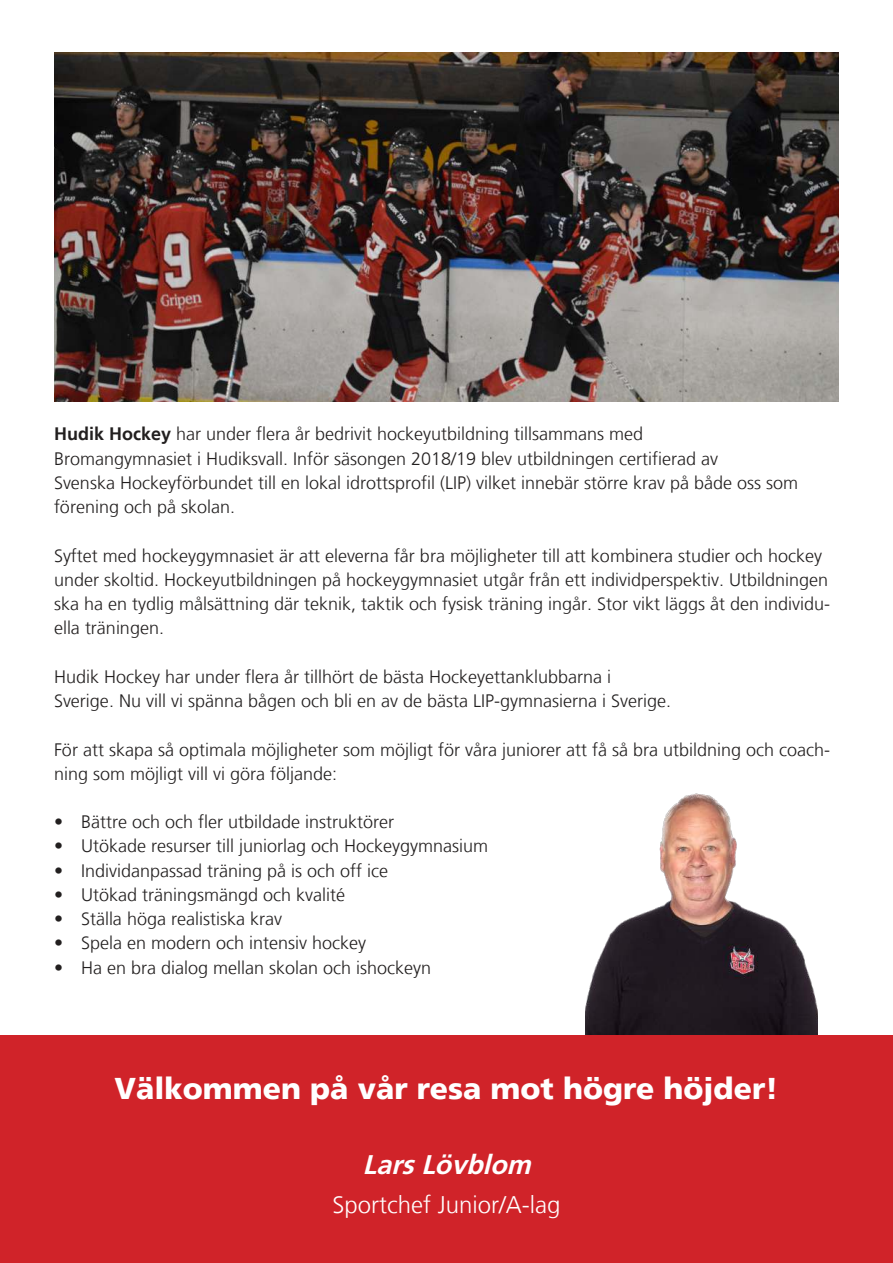
<style>
.page{position:relative;width:893px;height:1263px;background:#fff}
.page>*{position:absolute;margin:0;border:0;box-sizing:border-box;transform-origin:0 0}
.t1{font:900 30px "Frutiger LT";color:#fff}
.t2{font:italic 700 27px "Frutiger LT Std";color:#fff}
.t3{font:300 24px "Frutiger LT";color:#fff}
.t4{font:300 18px/24.3px "Frutiger LT";color:#221f1f}
.s1{font-weight:700}
</style>
<div class="page">
<img style="left:586px;top:793px;width:231px;height:242px">
<div style="left:0;top:1035px;width:893px;height:228px;background:#d02329"></div>
<img style="left:54px;top:53px;width:785px;height:349px">
<p class="t4" style="left:54px;top:423px;width:746px"><span class="s1">Hudik Hockey</span> har under flera år bedrivit hockeyutbildning tillsammans med<br>Bromangymnasiet i Hudiksvall. Inför säsongen 2018/19 blev utbildningen certifierad av<br>Svenska Hockeyförbundet till en lokal idrottsprofil (LIP) vilket innebär större krav på både oss som förening och på skolan.</p>
<p class="t4" style="left:54px;top:544px;width:778px">Syftet med hockeygymnasiet är att eleverna får bra möjligheter till att kombinera studier och hockey under skoltid. Hockeyutbildningen på hockeygymnasiet utgår från ett individperspektiv. Utbildningen ska ha en tydlig målsättning där teknik, taktik och fysisk träning ingår. Stor vikt läggs åt den individu&shy;ella träningen.</p>
<p class="t4" style="left:54px;top:666px;width:619px">Hudik Hockey har under flera år tillhört de bästa Hockeyettanklubbarna i<br>Sverige. Nu vill vi spänna bågen och bli en av de bästa LIP-gymnasierna i Sverige.</p>
<p class="t4" style="left:54px;top:738px;width:778px">För att skapa så optimala möjligheter som möjligt för våra juniorer att få så bra utbildning och coach&shy;ning som möjligt vill vi göra följande:</p>
<p class="t4" style="left:54px;top:811px;width:342px">• Bättre och och fler utbildade instruktörer</p>
<p class="t4" style="left:54px;top:835px;width:436px">• Utökade resurser till juniorlag och Hockeygymnasium</p>
<p class="t4" style="left:54px;top:860px;width:336px">• Individanpassad träning på is och off ice</p>
<p class="t4" style="left:54px;top:884px;width:293px">• Utökad träningsmängd och kvalité</p>
<p class="t4" style="left:54px;top:908px;width:229px">• Ställa höga realistiska krav</p>
<p class="t4" style="left:54px;top:932px;width:314px">• Spela en modern och intensiv hockey</p>
<p class="t4" style="left:54px;top:957px;width:379px">• Ha en bra dialog mellan skolan och ishockeyn</p>
<h1 class="t1" style="left:114px;top:1075px;width:666px">Välkommen på vår resa mot högre höjder!</h1>
<h2 class="t2" style="left:363px;top:1152px;width:176px">LarsLövblom</h2>
<h3 class="t3" style="left:333px;top:1194px;width:230px">Sportchef Junior/A-lag</h3>
</div>
